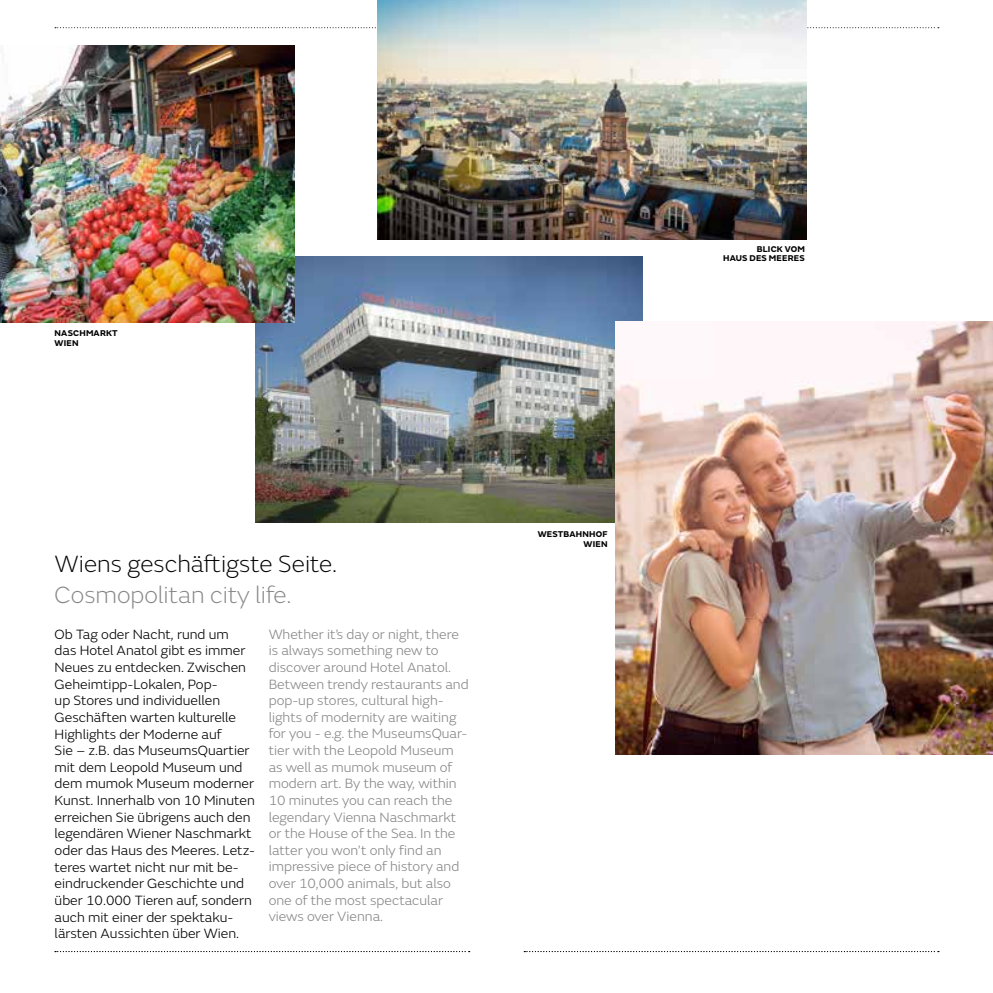
<style>
.page{position:relative;width:993px;height:993px;background:#fff}
.page>*{position:absolute;margin:0;border:0;box-sizing:border-box;transform-origin:0 0}
.t1{font:200 24.5px "FS Emeric";color:#000}
.t2{font:200 24.5px "FS Emeric";color:#878787}
.t3{font:300 14px/16.6px "FS Emeric";color:#000}
.t4{font:300 14px/16.6px "FS Emeric";color:#878787}
.t5{font:700 8.75px/10.5px "FS Emeric";letter-spacing:.02em;color:#000;text-align:right}
</style>
<div class="page">
<svg style="left:55px;top:27px;width:323px;height:1px"></svg>
<svg style="left:805px;top:27px;width:133px;height:1px"></svg>
<img style="left:255px;top:256px;width:387px;height:266px">
<img style="left:0;top:46px;width:294px;height:276px">
<img style="left:378px;top:0;width:427px;height:239px">
<img style="left:614px;top:322px;width:378px;height:432px">
<p class="t5" style="left:55px;top:327px;width:65px;text-align:left">NASCHMARKT<br>WIEN</p>
<h1 class="t1" style="left:55px;top:547px;width:284px">Wiens geschäftigste Seite.</h1>
<h1 class="t2" style="left:55px;top:578px;width:238px">Cosmopolitan city life.</h1>
<p class="t3" style="left:55px;top:625px;width:202px">Ob Tag oder Nacht, rund um<br>das Hotel Anatol gibt es immer<br>Neues zu entdecken. Zwischen<br>Geheimtipp-Lokalen, Pop-<br>up Stores und individuellen<br>Geschäften warten kulturelle<br>Highlights der Moderne auf<br>Sie – z.B. das MuseumsQuartier mit dem Leopold Museum und dem mumok Museum moderner<br>Kunst. Innerhalb von 10 Minuten erreichen Sie übrigens auch den legendären Wiener Naschmarkt oder das Haus des Meeres. Letz&shy;teres wartet nicht nur mit be&shy;eindruckender Geschichte und über 10.000 Tieren auf, sondern auch mit einer der spektaku&shy;lärsten Aussichten über Wien.</p>
<p class="t4" style="left:269px;top:624px;width:201px">Whether it’s day or night, there is always something new to discover around Hotel Anatol.<br>Between trendy restaurants and pop-up stores, cultural high&shy;lights of modernity are waiting for you - e.g. the MuseumsQuar&shy;tier with the Leopold Museum as well as mumok museum of modern art. By the way, within<br>10 minutes you can reach the legendary Vienna Naschmarkt or the House of the Sea. In the latter you won’t only find an impressive piece of history and over 10,000 animals, but also one of the most spectacular views over Vienna.</p>
<p class="t5" style="left:537px;top:527px;width:71px">WESTBAHNHOF<br>WIEN</p>
<p class="t5" style="left:723px;top:244px;width:83px;line-height:8.8px">BLICK VOM<br>HAUS DES MEERES</p>
</div>
